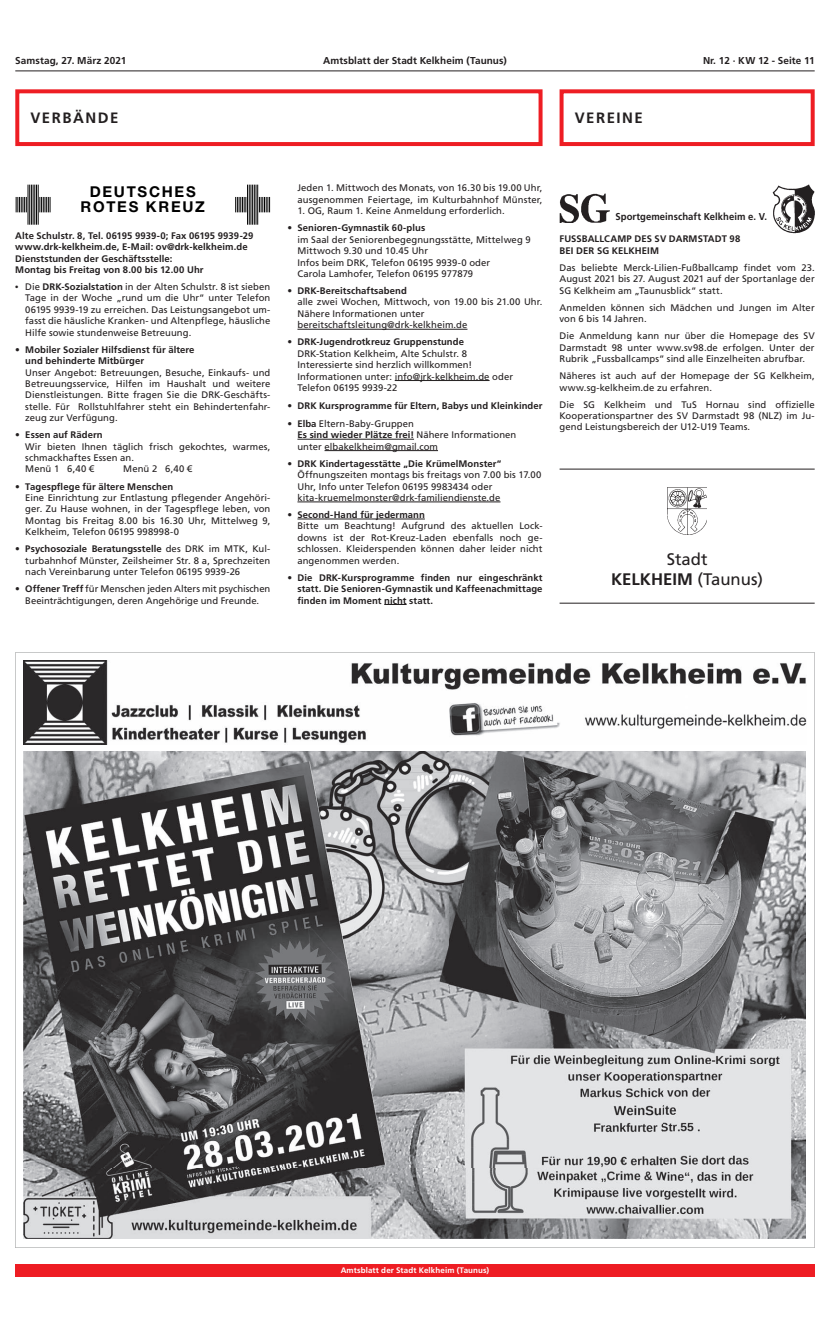
<style>
.page{position:relative;width:830px;height:1333px;background:#fff}
.page>*{position:absolute;margin:0;border:0;box-sizing:border-box;transform-origin:0 0}
.t1{font:16.7px/19.4px "Frutiger LT";color:#231f20;text-align:center}
.t2{font:700 15px/15px "Helvetica Neue";letter-spacing:.115em;color:#000;text-align:center}
.Fließtext{font:700 15px "Frutiger LT";letter-spacing:.1em;color:#231f20}
.Fließtext-2{font:700 10px "Frutiger LT";letter-spacing:.005em;color:#231f20}
.Fließtext-3{font:700 10px "Frutiger LT";letter-spacing:.005em;color:#231f20;scale:.95 1}
.Fließtext-4{font:9.5px/11.4px "Frutiger LT";letter-spacing:.005em;color:#231f20;text-align:justify}
.Fließtext-5{font:700 9.5px/11.4px "Frutiger LT";letter-spacing:.01em;color:#231f20}
.t3{font:700 8px "Frutiger LT";letter-spacing:.015em;color:#fff}
.s1{font-family:"Times LT"}
.s2{font-weight:700}
</style>
<div class="page">
<hr style="left:15px;top:70px;width:800px;height:1px;background:#231f20">
<div style="left:15px;top:1264px;width:800px;height:12px;background:#ee1d23"></div>
<img style="left:772px;top:184px;width:43px;height:50px">
<img style="left:560px;top:193px;width:50px;height:30px">
<div style="left:560px;top:89px;width:255px;height:57px;border:4px solid #ee1d23"></div>
<img style="left:667px;top:487px;width:40px;height:47px">
<hr style="left:560px;top:468px;width:255px;height:1px;background:#231f20">
<hr style="left:560px;top:602px;width:255px;height:1px;background:#231f20">
<div style="left:15px;top:89px;width:528px;height:57px;border:4px solid #ee1d23"></div>
<svg style="left:235px;top:197px;width:11px;height:15px"></svg>
<svg style="left:259px;top:197px;width:11px;height:15px"></svg>
<hr style="left:247px;top:185px;width:1px;height:40px;background:#000">
<hr style="left:249px;top:185px;width:1px;height:40px;background:#000">
<hr style="left:250px;top:185px;width:1px;height:40px;background:#000">
<hr style="left:252px;top:185px;width:1px;height:40px;background:#000">
<hr style="left:254px;top:185px;width:1px;height:40px;background:#000">
<hr style="left:256px;top:185px;width:1px;height:40px;background:#000">
<hr style="left:257px;top:185px;width:1px;height:40px;background:#000">
<svg style="left:16px;top:197px;width:11px;height:15px"></svg>
<svg style="left:39px;top:197px;width:12px;height:15px"></svg>
<hr style="left:28px;top:185px;width:1px;height:40px;background:#000">
<hr style="left:29px;top:185px;width:1px;height:40px;background:#000">
<hr style="left:31px;top:185px;width:1px;height:40px;background:#000">
<hr style="left:33px;top:185px;width:1px;height:40px;background:#000">
<hr style="left:34px;top:185px;width:1px;height:40px;background:#000">
<hr style="left:36px;top:185px;width:1px;height:40px;background:#000">
<hr style="left:38px;top:185px;width:1px;height:40px;background:#000">
<hr style="left:297px;top:329px;width:170px;height:1px;background:#231f20">
<hr style="left:395px;top:380px;width:95px;height:1px;background:#231f20">
<hr style="left:297px;top:439px;width:117px;height:1px;background:#231f20">
<hr style="left:325px;top:450px;width:113px;height:1px;background:#231f20">
<hr style="left:297px;top:501px;width:204px;height:1px;background:#231f20">
<hr style="left:297px;top:518px;width:128px;height:1px;background:#231f20">
<svg style="left:384px;top:604px;width:23px;height:1px"></svg>
<svg style="left:15px;top:652px;width:800px;height:595px"></svg>
<img style="left:23px;top:660px;width:784px;height:84px">
<img style="left:24px;top:751px;width:781px;height:487px">
<p class="Fließtext-2" style="left:15px;top:55px;width:113px">Samstag, 27. März 2021</p>
<p class="Fließtext-2" style="left:323px;top:55px;width:185px">Amtsblatt der Stadt Kelkheim (Taunus)</p>
<p class="Fließtext-2" style="left:703px;top:55px;width:113px">Nr. 12 · KW 12 - Seite 11</p>
<p class="Fließtext" style="left:30px;top:109px;width:90px">VERBÄNDE</p>
<p class="Fließtext" style="left:575px;top:109px;width:70px">VEREINE</p>
<p class="t2" style="left:80px;top:184px;width:126px">DEUTSCHES<br>ROTES KREUZ</p>
<p class="Fließtext-5" style="left:15px;top:230px;width:240px">Alte Schulstr. 8, Tel. 06195 9939-0; Fax 06195 9939-29</p>
<p class="Fließtext-5" style="left:15px;top:241px;width:234px">www.drk-kelkheim.de, E-Mail: ov@drk-kelkheim.de</p>
<p class="Fließtext-5" style="left:15px;top:252px;width:159px">Dienststunden der Geschäftsstelle:</p>
<p class="Fließtext-5" style="left:15px;top:264px;width:190px">Montag bis Freitag von 8.00 bis 12.00 Uhr</p>
<p class="Fließtext-4" style="left:25px;top:281px;width:247px;text-indent:-10px"><span class="s1">•</span> Die <span class="s2">DRK-Sozialstation</span> in der Alten Schulstr. 8 ist sieben Tage in der Woche „rund um die Uhr“ unter Telefon 06195 9939-19 zu erreichen. Das Leistungsangebot um&shy;fasst die häusliche Kranken- und Altenpflege, häusliche Hilfe sowie stundenweise Betreuung.</p>
<p class="Fließtext-5" style="left:25px;top:344px;width:171px;text-indent:-10px">• Mobiler Sozialer Hilfsdienst für ältere und behinderte Mitbürger</p>
<p class="Fließtext-4" style="left:25px;top:366px;width:247px">Unser Angebot: Betreuungen, Besuche, Einkaufs- und Betreuungsservice, Hilfen im Haushalt und weitere Dienstleistungen. Bitte fragen Sie die DRK-Geschäfts&shy;stelle. Für Rollstuhlfahrer steht ein Behindertenfahr&shy;zeug zur Verfügung.</p>
<p class="Fließtext-5" style="left:15px;top:429px;width:89px">• Essen auf Rädern</p>
<p class="Fließtext-4" style="left:25px;top:440px;width:247px">Wir bieten Ihnen täglich frisch gekochtes, warmes, schmackhaftes Essen an.</p>
<p class="Fließtext-4" style="left:25px;top:463px;width:70px">Menü 1 6,40 €</p>
<p class="Fließtext-4" style="left:123px;top:463px;width:70px">Menü 2 6,40 €</p>
<p class="Fließtext-5" style="left:15px;top:480px;width:159px">• Tagespflege für ältere Menschen</p>
<p class="Fließtext-4" style="left:25px;top:492px;width:247px">Eine Einrichtung zur Entlastung pflegender Angehöri&shy;ger. Zu Hause wohnen, in der Tagespflege leben, von Montag bis Freitag 8.00 bis 16.30 Uhr, Mittelweg 9, Kelkheim, Telefon 06195 998998-0</p>
<p class="Fließtext-4" style="left:25px;top:543px;width:247px;text-indent:-10px"><span class="s2">• Psychosoziale Beratungsstelle</span> des DRK im MTK, Kul&shy;turbahnhof Münster, Zeilsheimer Str. 8 a, Sprechzeiten nach Vereinbarung unter Telefon 06195 9939-26</p>
<p class="Fließtext-4" style="left:15px;top:583px;width:257px;text-align:center"><span class="s2">• Offener Treff</span> für Menschen jeden Alters mit psychischen<br>Beeinträchtigungen, deren Angehörige und Freunde.</p>
<p class="Fließtext-4" style="left:297px;top:182px;width:247px">Jeden 1. Mittwoch des Monats, von 16.30 bis 19.00 Uhr, ausgenommen Feiertage, im Kulturbahnhof Münster,</p>
<p class="Fließtext-4" style="left:297px;top:205px;width:209px">1. OG, Raum 1. Keine Anmeldung erforderlich.</p>
<p class="Fließtext-5" style="left:287px;top:222px;width:139px">• Senioren-Gymnastik 60-plus</p>
<p class="Fließtext-4" style="left:297px;top:234px;width:235px">im Saal der Seniorenbegegnungsstätte, Mittelweg 9</p>
<p class="Fließtext-4" style="left:297px;top:245px;width:132px">Mittwoch 9.30 und 10.45 Uhr</p>
<p class="Fließtext-4" style="left:297px;top:256px;width:194px">Infos beim DRK, Telefon 06195 9939-0 oder<br>Carola Lamhofer, Telefon 06195 977879</p>
<p class="Fließtext-5" style="left:287px;top:285px;width:121px">• DRK-Bereitschaftsabend</p>
<p class="Fließtext-4" style="left:297px;top:296px;width:247px">alle zwei Wochen, Mittwoch, von 19.00 bis 21.00 Uhr.<br>Nähere Informationen unter</p>
<p class="Fließtext-4" style="left:297px;top:319px;width:172px">bereitschaftsleitung@drk-kelkheim.de</p>
<p class="Fließtext-5" style="left:287px;top:336px;width:178px">• DRK-Jugendrotkreuz Gruppenstunde</p>
<p class="Fließtext-4" style="left:297px;top:348px;width:171px">DRK-Station Kelkheim, Alte Schulstr. 8</p>
<p class="Fließtext-4" style="left:297px;top:359px;width:176px">Interessierte sind herzlich willkommen!</p>
<p class="Fließtext-4" style="left:297px;top:370px;width:217px">Informationen unter: info@jrk-kelkheim.de oder</p>
<p class="Fließtext-4" style="left:297px;top:382px;width:101px">Telefon 06195 9939-22</p>
<p class="Fließtext-5" style="left:287px;top:400px;width:257px">• DRK Kursprogramme für Eltern, Babys und Kleinkinder</p>
<p class="Fließtext-4" style="left:287px;top:418px;width:128px"><span class="s2">• Elba</span> Eltern-Baby-Gruppen</p>
<p class="Fließtext-4" style="left:297px;top:429px;width:220px"><span class="s2">Es sind wieder Plätze frei!</span> Nähere Informationen unter elbakelkheim@gmail.com</p>
<p class="Fließtext-5" style="left:287px;top:458px;width:215px">• DRK Kindertagesstätte „Die KrümelMonster“</p>
<p class="Fließtext-4" style="left:297px;top:469px;width:246px;text-align:left">Öffnungszeiten montags bis freitags von 7.00 bis 17.00<br>Uhr, Info unter Telefon 06195 9983434 oder kita-kruemelmonster@drk-familiendienste.de</p>
<p class="Fließtext-5" style="left:287px;top:509px;width:139px">• Second-Hand für jedermann</p>
<p class="Fließtext-4" style="left:297px;top:520px;width:247px">Bitte um Beachtung! Aufgrund des aktuellen Lock&shy;downs ist der Rot-Kreuz-Laden ebenfalls noch ge&shy;schlossen. Kleiderspenden können daher leider nicht angenommen werden.</p>
<p class="Fließtext-5" style="left:297px;top:571px;width:247px;text-align:justify;text-indent:-10px">• Die DRK-Kursprogramme finden nur eingeschränkt statt. Die Senioren-Gymnastik und Kaffeenachmittage finden im Moment nicht statt.</p>
<p class="Fließtext-3" style="left:615px;top:210px;width:161px">Sportgemeinschaft Kelkheim e. V.</p>
<p class="Fließtext-5" style="left:560px;top:233px;width:182px">FUSSBALLCAMP DES SV DARMSTADT 98</p>
<p class="Fließtext-5" style="left:560px;top:245px;width:101px">BEI DER SG KELKHEIM</p>
<p class="Fließtext-4" style="left:560px;top:262px;width:257px">Das beliebte Merck-Lilien-Fußballcamp findet vom 23.<br>August 2021 bis 27. August 2021 auf der Sportanlage der SG Kelkheim am „Taunusblick“ statt.</p>
<p class="Fließtext-4" style="left:560px;top:302px;width:257px">Anmelden können sich Mädchen und Jungen im Alter von 6 bis 14 Jahren.</p>
<p class="Fließtext-4" style="left:560px;top:330px;width:257px">Die Anmeldung kann nur über die Homepage des SV Darmstadt 98 unter www.sv98.de erfolgen. Unter der Rubrik „Fussballcamps“ sind alle Einzelheiten abrufbar.</p>
<p class="Fließtext-4" style="left:560px;top:370px;width:257px">Näheres ist auch auf der Homepage der SG Kelkheim, www.sg-kelkheim.de zu erfahren.</p>
<p class="Fließtext-4" style="left:560px;top:398px;width:257px">Die SG Kelkheim und TuS Hornau sind offizielle Kooperationspartner des SV Darmstadt 98 (NLZ) im Ju&shy;gend Leistungsbereich der U12-U19 Teams.</p>
<p class="t1" style="left:611px;top:549px;width:154px">Stadt<br><span class="s2">KELKHEIM</span> (Taunus)</p>
<p class="t3" style="left:341px;top:1265px;width:150px">Amtsblatt der Stadt Kelkheim (Taunus)</p>
</div>
